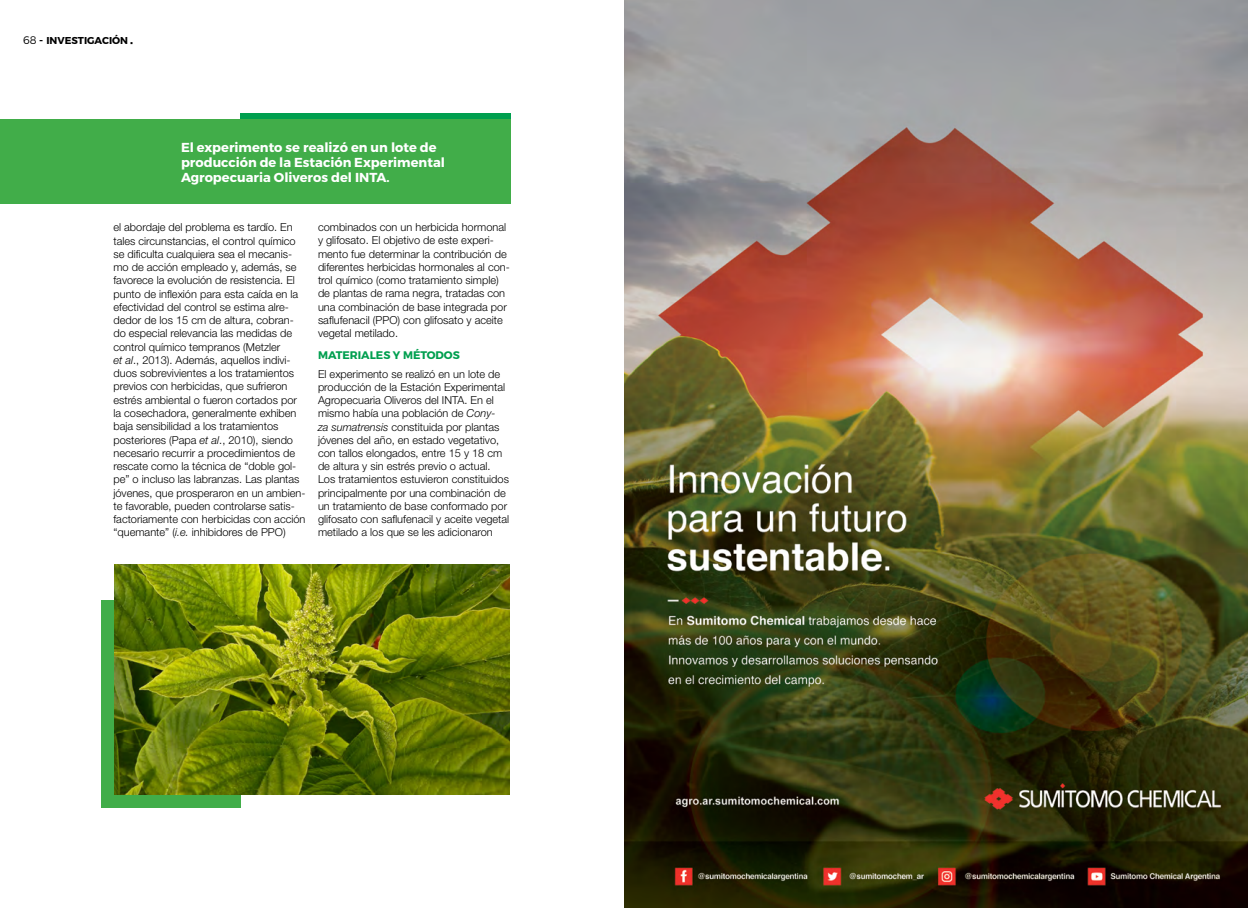
<style>
.page{position:relative;width:1248px;height:908px;background:#fff}
.page>*{position:absolute;margin:0;border:0;box-sizing:border-box;transform-origin:0 0}
.t1{font:700 13px/15px "Montserrat";color:#fff}
.t2{font:300 11px/13.3px "Helvetica Neue LT Std";color:#000}
.t3{font:700 11px "Montserrat";color:#009f4f}
.t4{font:700 10px "Montserrat";color:#000}
.s1{font-weight:300;font-size:11px}
.s2{font-size:11px}
.s3{font-style:italic}
</style>
<div class="page">
<img style="left:624px;top:0;width:623px;height:907px">
<div style="left:240px;top:113px;width:270px;height:91px;background:#009f4f"></div>
<div style="left:0;top:119px;width:510px;height:85px;background:#41ad49"></div>
<div style="left:101px;top:600px;width:140px;height:206px;background:#41ad49"></div>
<img style="left:114px;top:564px;width:395px;height:230px">
<p class="t4" style="left:23px;top:34px;width:106px"><span class="s1">68</span> <span class="s2">-</span> INVESTIGACIÓN</p>
<p class="t1" style="left:181px;top:140px;width:265px">El experimento se realizó en un lote de producción de la Estación Experimental<br>Agropecuaria Oliveros del INTA.</p>
<p class="t2" style="left:113px;top:220px;width:193px">el abordaje del problema es tardío. En tales circunstancias, el control químico se dificulta cualquiera sea el mecanis&shy;mo de acción empleado y, además, se favorece la evolución de resistencia. El punto de inflexión para esta caída en la efectividad del control se estima alre&shy;dedor de los 15 cm de altura, cobran&shy;do especial relevancia las medidas de control químico tempranos (Metzler<br><span class="s3">et al</span>., 2013). Además, aquellos indivi&shy;duos sobrevivientes a los tratamientos previos con herbicidas, que sufrieron estrés ambiental o fueron cortados por la cosechadora, generalmente exhiben baja sensibilidad a los tratamientos posteriores (Papa <span class="s3">et al</span>., 2010), siendo necesario recurrir a procedimientos de rescate como la técnica de “doble gol&shy;pe” o incluso las labranzas. Las plantas jóvenes, que prosperaron en un ambien&shy;te favorable, pueden controlarse satis&shy;factoriamente con herbicidas con acción “quemante” (<span class="s3">i.e.</span> inhibidores de PPO)</p>
<p class="t2" style="left:318px;top:220px;width:193px">combinados con un herbicida hormonal y glifosato. El objetivo de este experi&shy;mento fue determinar la contribución de diferentes herbicidas hormonales al con&shy;trol químico (como tratamiento simple) de plantas de rama negra, tratadas con una combinación de base integrada por saflufenacil (PPO) con glifosato y aceite vegetal metilado.</p>
<p class="t3" style="left:318px;top:348px;width:143px">MATERIALES Y MÉTODOS</p>
<p class="t2" style="left:318px;top:367px;width:193px">El experimento se realizó en un lote de producción de la Estación Experimental Agropecuaria Oliveros del INTA. En el mismo había una población de <span class="s3">Cony-<br>za sumatrensis</span> constituida por plantas jóvenes del año, en estado vegetativo, con tallos elongados, entre 15 y 18 cm de altura y sin estrés previo o actual.<br>Los tratamientos estuvieron constituidos principalmente por una combinación de un tratamiento de base conformado por glifosato con saflufenacil y aceite vegetal metilado a los que se les adicionaron</p>
</div>
